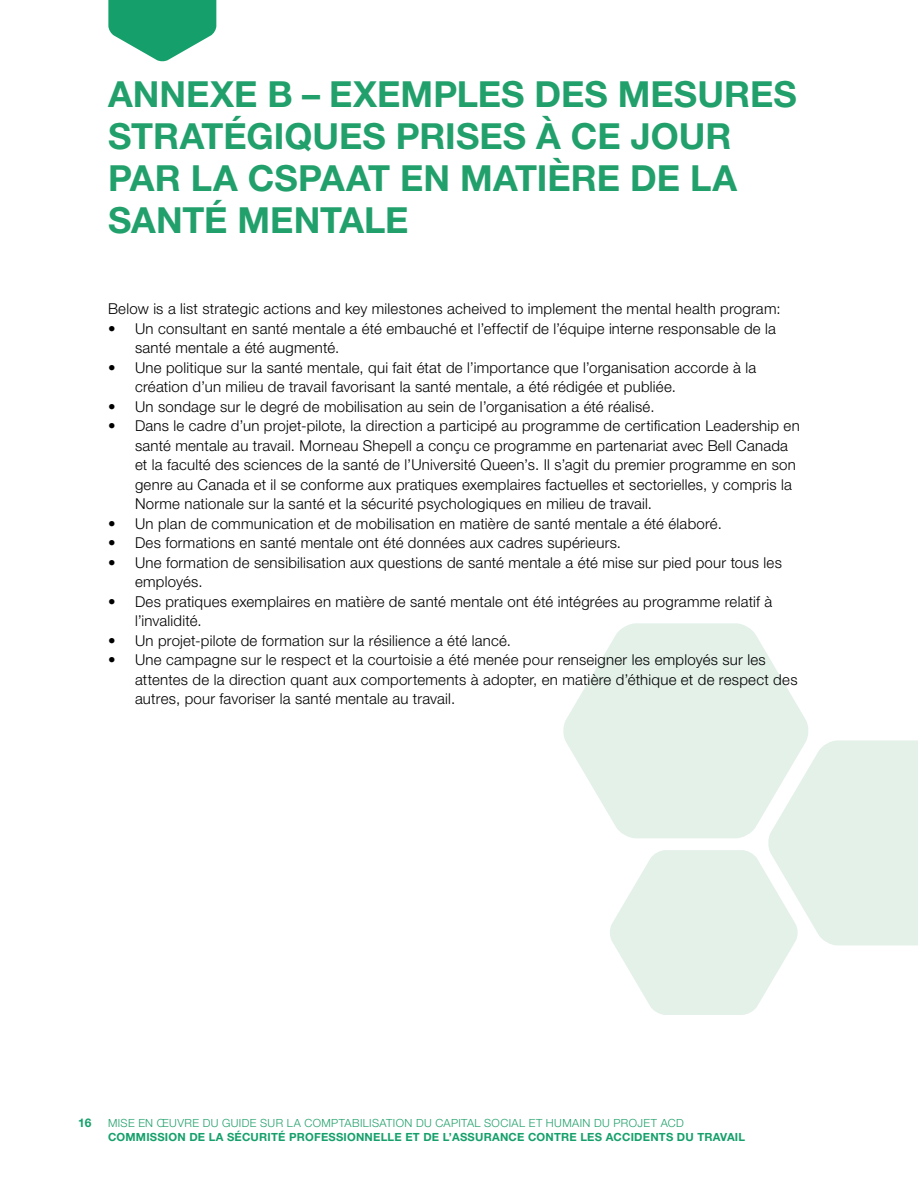
<style>
.page{position:relative;width:918px;height:1188px;background:#fff}
.page>*{position:absolute;margin:0;border:0;box-sizing:border-box;transform-origin:0 0}
.t1{font:700 36px/42px "Helvetica Neue LT Std";color:#21a06b}
.t2{font:300 15px/19.5px "Helvetica Neue LT Std";letter-spacing:.015em;color:#000}
.t3{font:700 12px "Helvetica Neue LT Std";color:#15a06b}
.t4{font:700 11.25px "Helvetica Neue LT Std";letter-spacing:.02em;color:#15a06b}
.t5{font:300 11.25px "Helvetica Neue LT Std";letter-spacing:.035em;color:#21a06b}
</style>
<div class="page">
<svg style="left:108px;top:0;width:108px;height:62px"></svg>
<svg style="left:563px;top:623px;width:245px;height:192px;fill:#e3f1e9"></svg>
<svg style="left:609px;top:740px;width:309px;height:275px"></svg>
<h1 class="t1" style="left:108px;top:72px;width:690px">ANNEXE B – EXEMPLES DES MESURES<br>STRATÉGIQUES PRISES À CE JOUR<br>PAR LA CSPAAT EN MATIÈRE DE LA<br>SANTÉ MENTALE</h1>
<p class="t2" style="left:108px;top:299px;width:674px">Below is a list strategic actions and key milestones acheived to implement the mental health program:</p>
<p class="t2" style="left:135px;top:318px;width:643px;text-indent:-27px">• Un consultant en santé mentale a été embauché et l’effectif de l’équipe interne responsable de la santé mentale a été augmenté.</p>
<p class="t2" style="left:135px;top:357px;width:623px;text-indent:-27px">• Une politique sur la santé mentale, qui fait état de l’importance que l’organisation accorde à la création d’un milieu de travail favorisant la santé mentale, a été rédigée et publiée.</p>
<p class="t2" style="left:108px;top:396px;width:548px">• Un sondage sur le degré de mobilisation au sein de l’organisation a été réalisé.</p>
<p class="t2" style="left:135px;top:416px;width:666px;text-indent:-27px">• Dans le cadre d’un projet-pilote, la direction a participé au programme de certification Leadership en santé mentale au travail. Morneau Shepell a conçu ce programme en partenariat avec Bell Canada et la faculté des sciences de la santé de l’Université Queen’s. Il s’agit du premier programme en son genre au Canada et il se conforme aux pratiques exemplaires factuelles et sectorielles, y compris la Norme nationale sur la santé et la sécurité psychologiques en milieu de travail.</p>
<p class="t2" style="left:108px;top:513px;width:615px">• Un plan de communication et de mobilisation en matière de santé mentale a été élaboré.</p>
<p class="t2" style="left:108px;top:533px;width:515px">• Des formations en santé mentale ont été données aux cadres supérieurs.</p>
<p class="t2" style="left:135px;top:552px;width:648px;text-indent:-27px">• Une formation de sensibilisation aux questions de santé mentale a été mise sur pied pour tous les employés.</p>
<p class="t2" style="left:135px;top:591px;width:639px;text-indent:-27px">• Des pratiques exemplaires en matière de santé mentale ont été intégrées au programme relatif à l’invalidité.</p>
<p class="t2" style="left:108px;top:630px;width:405px">• Un projet-pilote de formation sur la résilience a été lancé.</p>
<p class="t2" style="left:135px;top:650px;width:664px;text-indent:-27px">• Une campagne sur le respect et la courtoisie a été menée pour renseigner les employés sur les attentes de la direction quant aux comportements à adopter, en matière d’éthique et de respect des autres, pour favoriser la santé mentale au travail.</p>
<p class="t3" style="left:78px;top:1116px;width:15px">16</p>
<p class="t5" style="left:108px;top:1116px;width:577px">MISE EN ŒUVRE DU GUIDE SUR LA COMPTABILISATION DU CAPITAL SOCIAL ET HUMAIN DU PROJET ACD</p>
<p class="t4" style="left:108px;top:1130px;width:639px">COMMISSION DE LA SÉCURITÉ PROFESSIONNELLE ET DE L’ASSURANCE CONTRE LES ACCIDENTS DU TRAVAIL</p>
</div>
